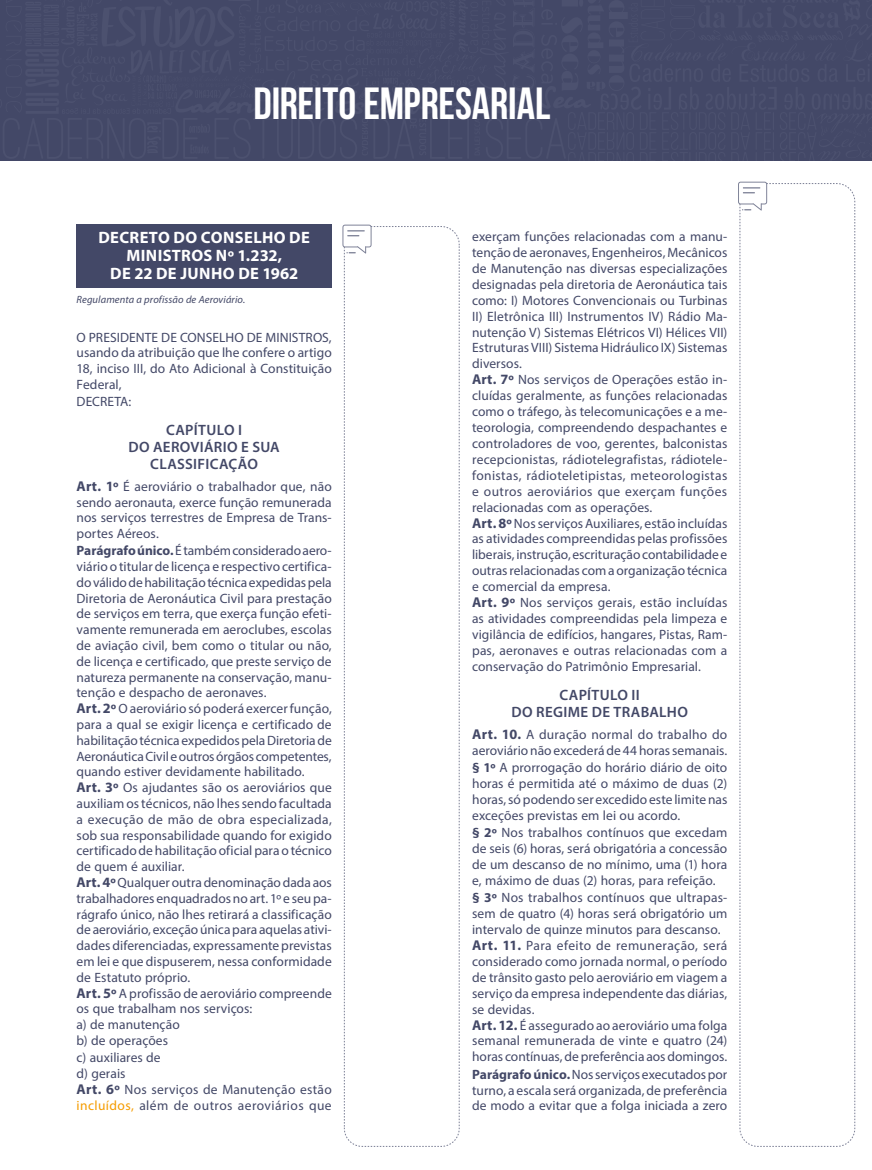
<style>
.page{position:relative;width:872px;height:1170px;background:#fff}
.page>*{position:absolute;margin:0;border:0;box-sizing:border-box;transform-origin:0 0}
.t1{font:700 45px "Bebas Neue";letter-spacing:-.005em;color:#fff}
.t2{font:700 16.5px/18px "Myriad Pro";letter-spacing:.025em;color:#fff;text-align:center}
.t3{font:600 15px/16.5px "Myriad Pro";letter-spacing:.025em;color:#434867;text-align:center}
.t4{font:13.5px/15.9px "Myriad Pro";letter-spacing:.005em;color:#434867;text-align:justify}
.t5{font:italic 10.5px "Myriad Pro";letter-spacing:.01em;color:#434867}
.s1{font-weight:700;font-size:14.25px}
.s2{font-weight:700}
.s3{color:#f59c00}
</style>
<div class="page">
<svg style="left:342px;top:225px;width:118px;height:921px"></svg>
<svg style="left:738px;top:182px;width:117px;height:964px"></svg>
<svg style="left:0;top:0;width:872px;height:161px;background:#444968"></svg>
<div style="left:77px;top:224px;width:255px;height:64px;background:#434867"></div>
<h1 class="t1" style="left:254px;top:79px;width:298px">DIREITO EMPRESARIAL</h1>
<p class="t2" style="left:98px;top:228px;width:213px">DECRETO DO CONSELHO DE<br>MINISTROS Nº 1.232,<br>DE 22 DE JUNHO DE 1962</p>
<p class="t5" style="left:77px;top:294px;width:170px">Regulamenta a profissão de Aeroviário.</p>
<p class="t4" style="left:77px;top:329px;width:257px">O PRESIDENTE DE CONSELHO DE MINISTROS, usando da atribuição que lhe confere o artigo 18, inciso III, do Ato Adicional à Constituição Federal,</p>
<p class="t4" style="left:77px;top:393px;width:56px">DECRETA:</p>
<p class="t3" style="left:128px;top:422px;width:153px">CAPÍTULO I<br>DO AEROVIÁRIO E SUA<br>CLASSIFICAÇÃO</p>
<p class="t4" style="left:77px;top:478px;width:257px"><span class="s1">Art. 1º</span> É aeroviário o trabalhador que, não sendo aeronauta, exerce função remunerada nos serviços terrestres de Empresa de Trans&shy;portes Aéreos.</p>
<p class="t4" style="left:77px;top:542px;width:257px;text-align:left"><span class="s2">Parágrafo único.</span> É também considerado aero&shy;viário o titular de licença e respectivo certifica&shy;do válido de habilitação técnica expedidas pela Diretoria de Aeronáutica Civil para prestação de serviços em terra, que exerça função efeti&shy;vamente remunerada em aeroclubes, escolas de aviação civil, bem como o titular ou não, de licença e certificado, que preste serviço de natureza permanente na conservação, manu&shy;tenção e despacho de aeronaves.<br><span class="s1">Art. 2º</span>O aeroviário só poderá exercer função, para a qual se exigir licença e certificado de habilitação técnica expedidos pela Diretoria de Aeronáutica Civil e outros órgãos competentes, quando estiver devidamente habilitado.<br><span class="s1">Art. 3º</span> Os ajudantes são os aeroviários que auxiliam os técnicos, não lhes sendo facultada a execução de mão de obra especializada, sob sua responsabilidade quando for exigido certificado de habilitação oficial para o técnico de quem é auxiliar.<br><span class="s1">Art. 4º</span>Qualquer outra denominação dada aos trabalhadores enquadrados no art. 1º e seu pa&shy;rágrafo único, não lhes retirará a classificação de aeroviário, exceção única para aquelas ativi&shy;dades diferenciadas, expressamente previstas em lei e que dispuserem, nessa conformidade de Estatuto próprio.<br><span class="s1">Art. 5º</span> A profissão de aeroviário compreende os que trabalham nos serviços:<br>a) de manutenção<br>b) de operações<br>c) auxiliares de<br>d) gerais<br><span class="s1">Art. 6º</span> Nos serviços de Manutenção estão <span class="s3">incluídos,</span> além de outros aeroviários que</p>
<p class="t4" style="left:472px;top:228px;width:257px;text-align:left">exerçam funções relacionadas com a manu&shy;tenção de aeronaves, Engenheiros, Mecânicos de Manutenção nas diversas especializações designadas pela diretoria de Aeronáutica tais como: I) Motores Convencionais ou Turbinas II) Eletrônica III) Instrumentos IV) Rádio Ma&shy;nutenção V) Sistemas Elétricos VI) Hélices VII)<br>Estruturas VIII) Sistema Hidráulico IX) Sistemas diversos.<br><span class="s1">Art. 7º</span> Nos serviços de Operações estão in&shy;cluídas geralmente, as funções relacionadas como o tráfego, às telecomunicações e a me&shy;teorologia, compreendendo despachantes e controladores de voo, gerentes, balconistas recepcionistas, rádiotelegrafistas, rádiotele&shy;fonistas, rádioteletipistas, meteorologistas e outros aeroviários que exerçam funções relacionadas com as operações.<br><span class="s1">Art. 8º</span>Nos serviços Auxiliares, estão incluídas as atividades compreendidas pelas profissões liberais, instrução, escrituração contabilidade e outras relacionadas com a organização técnica e comercial da empresa.<br><span class="s1">Art. 9º</span> Nos serviços gerais, estão incluídas as atividades compreendidas pela limpeza e vigilância de edifícios, hangares, Pistas, Ram&shy;pas, aeronaves e outras relacionadas com a conservação do Patrimônio Empresarial.</p>
<p class="t3" style="left:511px;top:686px;width:178px">CAPÍTULO II<br>DO REGIME DE TRABALHO</p>
<p class="t4" style="left:472px;top:726px;width:257px"><span class="s1">Art. 10.</span> A duração normal do trabalho do aeroviário não excederá de 44 horas semanais.</p>
<p class="t4" style="left:472px;top:759px;width:257px"><span class="s2">§ 1º</span> A prorrogação do horário diário de oito horas é permitida até o máximo de duas (2) horas, só podendo ser excedido este limite nas exceções previstas em lei ou acordo.</p>
<p class="t4" style="left:472px;top:824px;width:257px"><span class="s2">§ 2º</span> Nos trabalhos contínuos que excedam de seis (6) horas, será obrigatória a concessão de um descanso de no mínimo, uma (1) hora e, máximo de duas (2) horas, para refeição.</p>
<p class="t4" style="left:472px;top:889px;width:257px;text-align:left"><span class="s2">§ 3º</span> Nos trabalhos contínuos que ultrapas&shy;sem de quatro (4) horas será obrigatório um intervalo de quinze minutos para descanso.<br><span class="s1">Art. 11.</span> Para efeito de remuneração, será considerado como jornada normal, o período de trânsito gasto pelo aeroviário em viagem a serviço da empresa independente das diárias, se devidas.<br><span class="s1">Art. 12.</span> É assegurado ao aeroviário uma folga semanal remunerada de vinte e quatro (24) horas contínuas, de preferência aos domingos.</p>
<p class="t4" style="left:472px;top:1065px;width:257px"><span class="s2">Parágrafo único.</span> Nos serviços executados por turno, a escala será organizada, de preferência de modo a evitar que a folga iniciada a zero</p>
</div>
